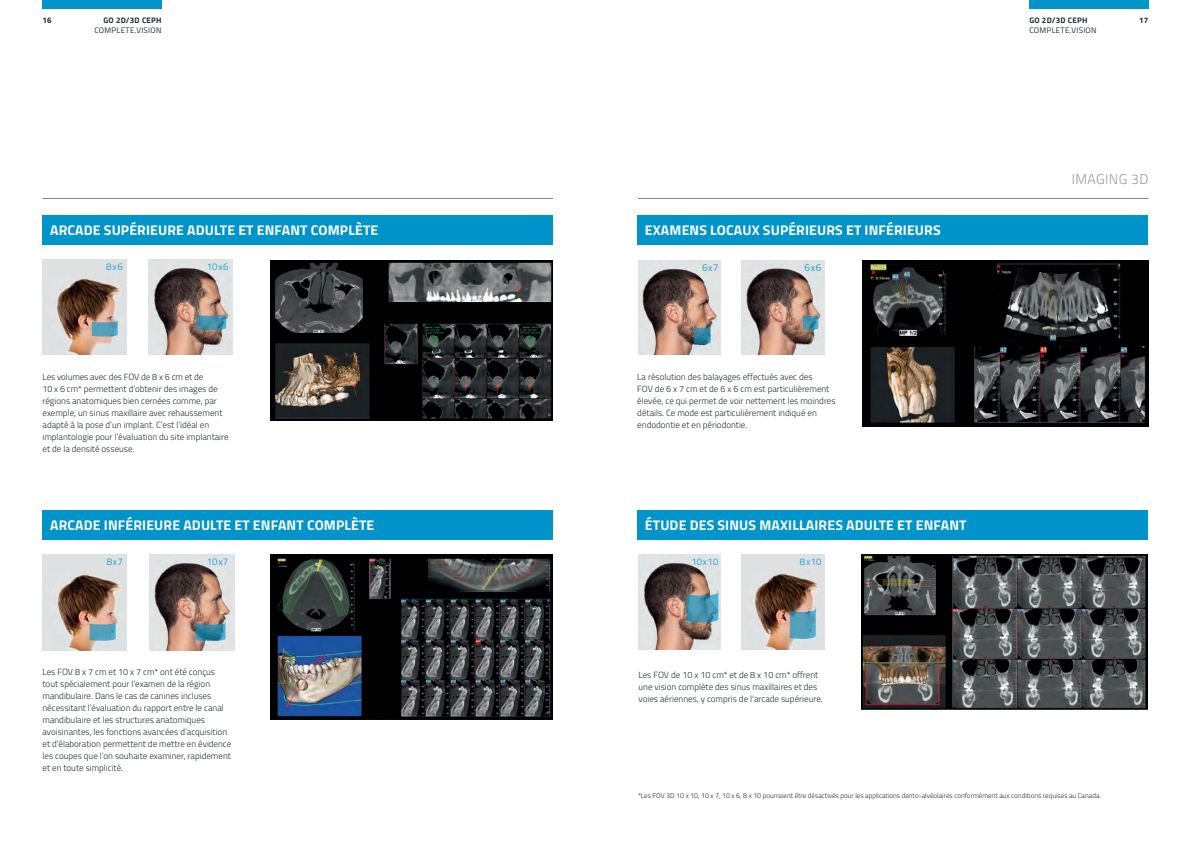
<style>
.page{position:relative;width:1191px;height:842px;background:#fff}
.page>*{position:absolute;margin:0;border:0;box-sizing:border-box;transform-origin:0 0}
._06_titolo_descrizione{font:700 14px "Titillium";letter-spacing:.01em;color:#fff}
._07_corpo_testo_descrizione{font:700 14px "Titillium";letter-spacing:.01em;color:#fff}
._01_titolo{font:300 14px "Titillium";letter-spacing:.03em;color:#96999e}
.t1{font:300 10.2px "Titillium";color:#0094ca}
.t2{font:300 10px "Titillium";letter-spacing:.045em;color:#0094ca}
.t3{font:300 9.6px "Titillium";letter-spacing:.07em;color:#0094ca}
.t4{font:300 9.4px "Titillium";letter-spacing:.045em;color:#0094ca}
._07_corpo_testo_descrizione-2{font:300 9px/12px "Titillium";color:#222a32}
._06_titolo_descrizione-2{font:300 9px/12px "Titillium";color:#222a32}
.t5{font:8px "Titillium";letter-spacing:.04em;color:#222a32}
.t6{font:700 8px "Titillium";letter-spacing:.03em;color:#222a32}
._05_corpo_testo_nota{font:300 7px "Titillium";color:#222a32}
</style>
<div class="page">
<div style="left:1029px;top:0;width:119px;height:9px;background:#0094ca"></div>
<hr style="left:638px;top:198px;width:510px;height:1px;background:#7d8186">
<hr style="left:43px;top:198px;width:510px;height:1px;background:#7d8186">
<div style="left:43px;top:0;width:119px;height:9px;background:#0094ca"></div>
<img style="left:149px;top:555px;width:85px;height:96px">
<img style="left:638px;top:260px;width:83px;height:94px">
<img style="left:742px;top:260px;width:83px;height:95px">
<img style="left:149px;top:260px;width:84px;height:95px">
<div style="left:43px;top:216px;width:510px;height:29px;background:#0094ca"></div>
<div style="left:43px;top:510px;width:510px;height:30px;background:#0094ca"></div>
<div style="left:637px;top:216px;width:510px;height:29px;background:#0094ca"></div>
<div style="left:637px;top:510px;width:510px;height:30px;background:#0094ca"></div>
<img style="left:270px;top:555px;width:283px;height:164px">
<img style="left:270px;top:260px;width:283px;height:160px">
<img style="left:863px;top:260px;width:285px;height:166px">
<img style="left:862px;top:555px;width:285px;height:155px">
<svg style="left:196px;top:313px;width:30px;height:17px"></svg>
<svg style="left:196px;top:621px;width:29px;height:20px"></svg>
<svg style="left:694px;top:325px;width:16px;height:19px"></svg>
<svg style="left:803px;top:313px;width:15px;height:17px"></svg>
<img style="left:638px;top:555px;width:83px;height:95px">
<svg style="left:686px;top:590px;width:32px;height:32px"></svg>
<img style="left:744px;top:571px;width:77px;height:79px">
<svg style="left:789px;top:607px;width:26px;height:32px"></svg>
<img style="left:45px;top:276px;width:78px;height:79px">
<svg style="left:92px;top:320px;width:26px;height:17px"></svg>
<img style="left:46px;top:572px;width:78px;height:79px">
<svg style="left:90px;top:621px;width:26px;height:20px"></svg>
<p class="t6" style="left:43px;top:14px;width:11px">16</p>
<p class="t6" style="left:103px;top:14px;width:60px">GO 2D/3D CEPH</p>
<p class="t6" style="left:1139px;top:14px;width:11px">17</p>
<p class="t5" style="left:94px;top:24px;width:69px">COMPLETE.VISION</p>
<p class="t6" style="left:1029px;top:14px;width:60px">GO 2D/3D CEPH</p>
<p class="t5" style="left:1029px;top:24px;width:69px">COMPLETE.VISION</p>
<p class="_01_titolo" style="left:1071px;top:169px;width:78px">IMAGING 3D</p>
<p class="_07_corpo_testo_descrizione" style="left:50px;top:220px;width:329px">ARCADE SUPÉRIEURE ADULTE ET ENFANT COMPLÈTE</p>
<p class="_06_titolo_descrizione" style="left:645px;top:220px;width:297px">EXAMENS LOCAUX SUPÉRIEURS ET INFÉRIEURS</p>
<p class="t3" style="left:106px;top:260px;width:18px">8x6</p>
<p class="t3" style="left:207px;top:260px;width:24px">10x6</p>
<p class="t2" style="left:702px;top:260px;width:18px">6x7</p>
<p class="t2" style="left:804px;top:260px;width:18px">6x6</p>
<p class="_07_corpo_testo_descrizione-2" style="left:43px;top:370px;width:188px">Les volumes avec des FOV de 8 x 6 cm et de<br>10 x 6 cm* permettent d’obtenir des images de régions anatomiques bien cernées comme, par exemple, un sinus maxillaire avec rehaussement adapté à la pose d’un implant. C’est l’idéal en implantologie pour l’évaluation du site implantaire et de la densité osseuse.</p>
<p class="_06_titolo_descrizione-2" style="left:637px;top:370px;width:200px">La résolution des balayages effectués avec des<br>FOV de 6 x 7 cm et de 6 x 6 cm est particulièrement élevée, ce qui permet de voir nettement les moindres détails. Ce mode est particulièrement indiqué en endodontie et en périodontie.</p>
<p class="_06_titolo_descrizione" style="left:50px;top:514px;width:326px">ARCADE INFÉRIEURE ADULTE ET ENFANT COMPLÈTE</p>
<p class="_06_titolo_descrizione" style="left:645px;top:514px;width:323px">ÉTUDE DES SINUS MAXILLAIRES ADULTE ET ENFANT</p>
<p class="t3" style="left:107px;top:555px;width:18px">8x7</p>
<p class="t3" style="left:207px;top:555px;width:23px">10x7</p>
<p class="t4" style="left:691px;top:555px;width:28px">10x10</p>
<p class="t4" style="left:800px;top:555px;width:23px">8x10</p>
<p class="t1" style="left:795px;top:560px;width:25px">8x10</p>
<p class="_07_corpo_testo_descrizione-2" style="left:43px;top:666px;width:190px">Les FOV 8 x 7 cm et 10 x 7 cm* ont été conçus tout spécialement pour l’examen de la région mandibulaire. Dans le cas de canines incluses nécessitant l’évaluation du rapport entre le canal mandibulaire et les structures anatomiques avoisinantes, les fonctions avancées d’acquisition et d’élaboration permettent de mettre en évidence les coupes que l’on souhaite examiner, rapidement et en toute simplicité.</p>
<p class="_07_corpo_testo_descrizione-2" style="left:638px;top:668px;width:186px">Les FOV de 10 x 10 cm* et de 8 x 10 cm* offrent une vision complète des sinus maxillaires et des voies aériennes, y compris de l’arcade supérieure.</p>
<p class="_05_corpo_testo_nota" style="left:638px;top:790px;width:464px">*Les FOV 3D 10 x 10, 10 x 7, 10 x 6, 8 x 10 pourraient être désactivés pour les applications dento-alvéolaires conformément aux conditions requises au Canada.</p>
</div>
